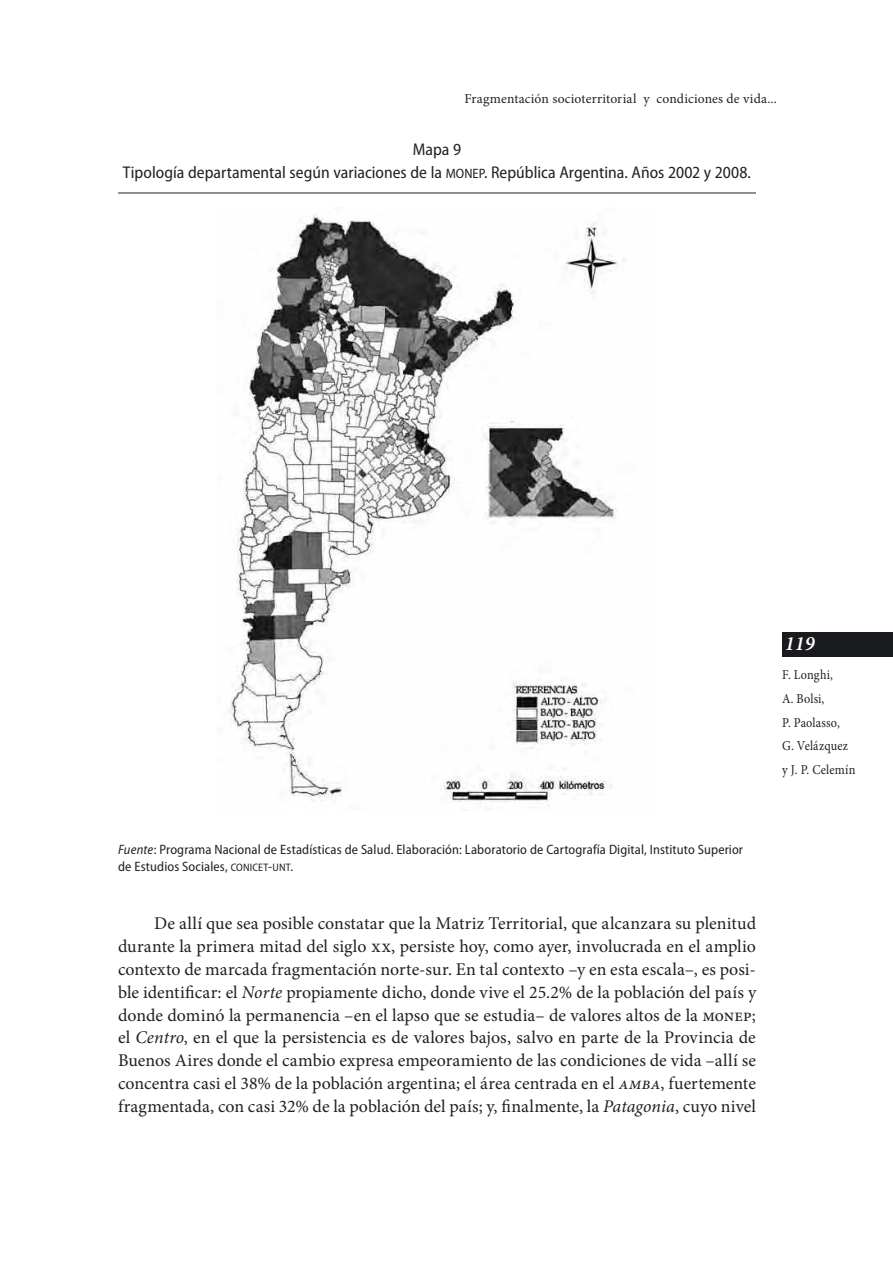
<style>
.page{position:relative;width:893px;height:1263px;background:#fff}
.page>*{position:absolute;margin:0;border:0;box-sizing:border-box;transform-origin:0 0}
.t1{font:italic 600 20.4px "Minion Pro";color:#fff}
.t2{font:17.85px/23px "Minion Pro";color:#231f20;text-align:justify}
.t3{font:semi-condensed 16.95px/23px "Myriad Pro";color:#231f20;text-align:center}
.t4{font:semi-condensed 13.65px/17px "Myriad Pro";letter-spacing:.01em;color:#231f20}
.t5{font:13.65px/23.9px "Minion Pro";letter-spacing:.015em;color:#231f20;scale:.9 1}
.t6{font:13.65px "Minion Pro";letter-spacing:.015em;color:#231f20}
.s1{font-family:"Myriad Pro Semi Cn SC800";font-stretch:normal;font-size:13.65px}
.s2{font-style:italic}
.s3{font-family:"Myriad Pro Semi Cn SC800";font-stretch:normal;font-size:10.95px}
.s4{font-family:"Myriad Pro Semi Cn SC800";font-stretch:normal}
</style>
<div class="page">
<div style="left:782px;top:632px;width:110px;height:24px;background:#1a1b1e"></div>
<hr style="left:118px;top:193px;width:638px;height:1px;background:#231f20">
<img style="left:228px;top:214px;width:397px;height:593px">
<p class="t6" style="left:464px;top:93px;width:314px">Fragmentación socioterritorial y condiciones de vida...</p>
<p class="t3" style="left:123px;top:139px;width:630px">Mapa 9<br>Tipología departamental según variaciones de la <span class="s1">MONEP</span>. República Argentina. Años 2002 y 2008.</p>
<p class="t1" style="left:785px;top:632px;width:31px">119</p>
<p class="t5" style="left:782px;top:664px;width:83px">F. Longhi,<br>A. Bolsi,<br>P. Paolasso,<br>G. Velázquez y J. P. Celemín</p>
<p class="t4" style="left:118px;top:842px;width:626px"><span class="s2">Fuente</span>: Programa Nacional de Estadísticas de Salud. Elaboración: Laboratorio de Cartografía Digital, Instituto Superior de Estudios Sociales, <span class="s3">CONICET</span><span class="s4">-</span><span class="s3">UNT</span><span class="s4">.</span></p>
<p class="t2" style="left:118px;top:913px;width:640px;text-indent:36px">De allí que sea posible constatar que la Matriz Territorial, que alcanzara su plenitud durante la primera mitad del siglo xx, persiste hoy, como ayer, involucrada en el amplio contexto de marcada fragmentación norte-sur. En tal contexto –y en esta escala–, es posi&shy;ble identificar: el <span class="s2">Norte</span> propiamente dicho, donde vive el 25.2% de la población del país y donde dominó la permanencia –en el lapso que se estudia– de valores altos de la monep; el <span class="s2">Centro</span>, en el que la persistencia es de valores bajos, salvo en parte de la Provincia de Buenos Aires donde el cambio expresa empeoramiento de las condiciones de vida –allí se concentra casi el 38% de la población argentina; el área centrada en el <span class="s2">amba</span>, fuertemente fragmentada, con casi 32% de la población del país; y, finalmente, la <span class="s2">Patagonia</span>, cuyo nivel</p>
</div>
